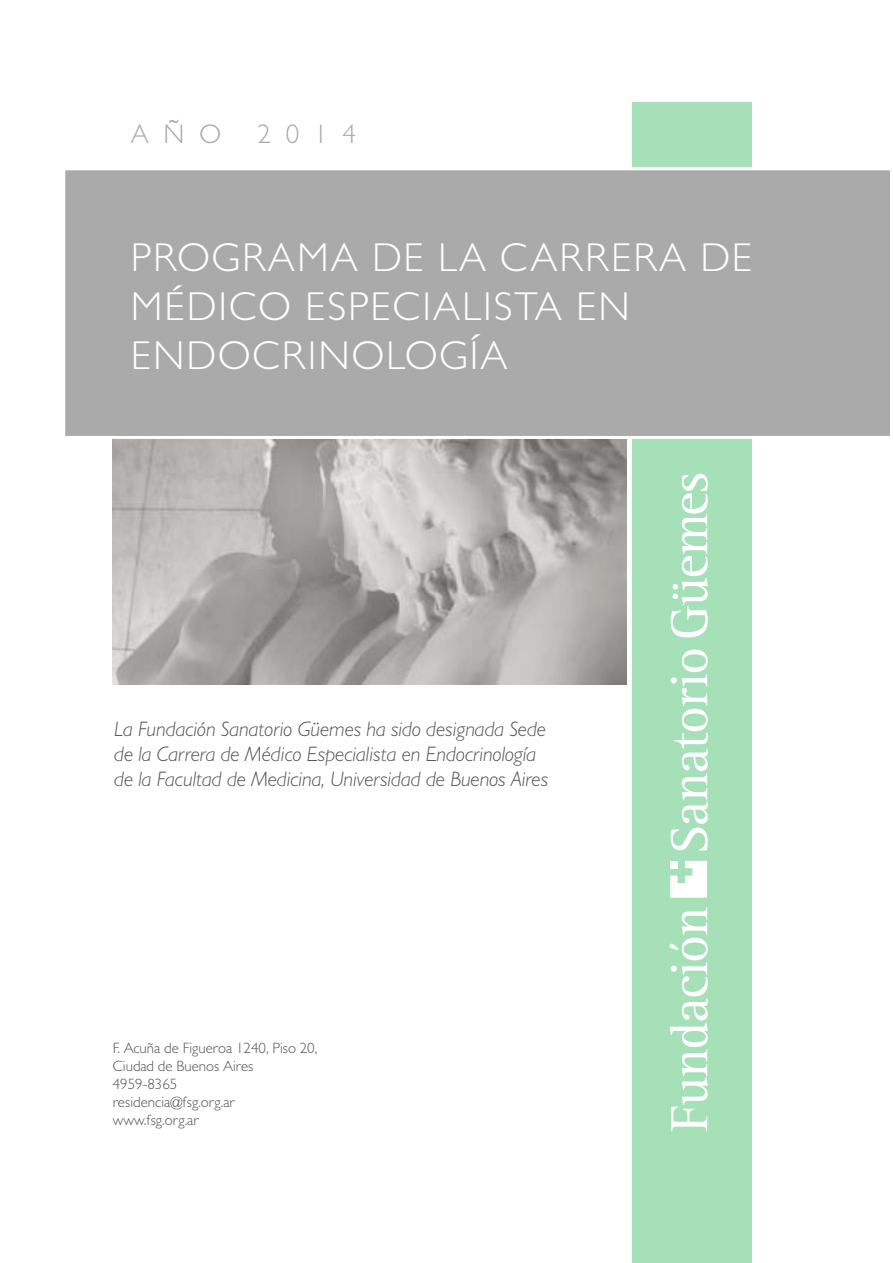
<style>
.page{position:relative;width:893px;height:1263px;background:#fff}
.page>*{position:absolute;margin:0;border:0;box-sizing:border-box;transform-origin:0 0}
.t1{font:300 40.5px/48.6px "Gill Sans";letter-spacing:.05em;color:#fff}
.t2{font:300 27px "Gill Sans";letter-spacing:.55em;color:#aaa}
.t3{font:italic 300 21px/25.2px "Gill Sans";color:#555}
.t4{font:300 15px/18px "Gill Sans";color:#555}
</style>
<div class="page">
<img style="left:112px;top:439px;width:515px;height:245px">
<div style="left:632px;top:103px;width:120px;height:1160px;background:#a6e0b8"></div>
<svg style="left:670px;top:861px;width:37px;height:37px"></svg>
<svg style="left:671px;top:649px;width:37px;height:202px"></svg>
<svg style="left:671px;top:474px;width:37px;height:163px"></svg>
<svg style="left:670px;top:907px;width:38px;height:224px"></svg>
<div style="left:64px;top:169px;width:827px;height:268px;background:#aaa"></div>
<div style="left:62px;top:167px;width:831px;height:272px;border:3px solid #fff"></div>
<p class="t2" style="left:131px;top:118px;width:92px">AÑO</p>
<p class="t2" style="left:257px;top:118px;width:100px">2014</p>
<h1 class="t1" style="left:131px;top:233px;width:623px">PROGRAMA DE LA CARRERA DE<br>MÉDICO ESPECIALISTA EN<br>ENDOCRINOLOGÍA</h1>
<p class="t3" style="left:114px;top:716px;width:435px">La Fundación Sanatorio Güemes ha sido designada Sede de la Carrera de Médico Especialista en Endocrinología de la Facultad de Medicina, Universidad de Buenos Aires</p>
<p class="t4" style="left:113px;top:1038px;width:206px">F. Acuña de Figueroa 1240, Piso 20,<br>Ciudad de Buenos Aires<br>4959-8365<br>residencia@fsg.org.ar www.fsg.org.ar</p>
</div>
